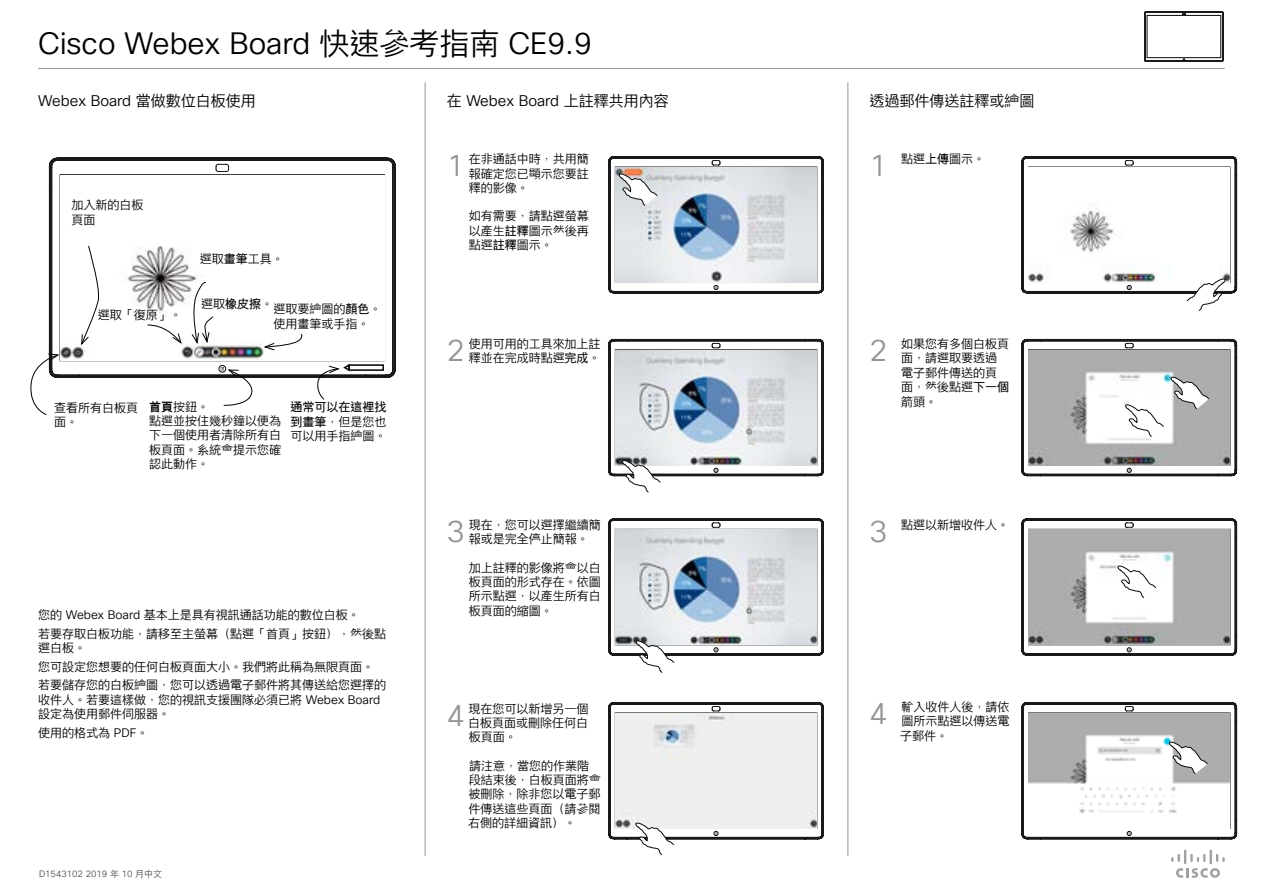
<style>
.page{position:relative;width:1263px;height:893px;background:#fff}
.page>*{position:absolute;margin:0;border:0;box-sizing:border-box;transform-origin:0 0}
.t1{font:30px "Cisco Sans CHT Light";color:#000}
.t2{font:30px "Cisco Sans CHT Light";color:#939598}
.t3{font:15px "Cisco Sans CHT Light";color:#000}
.t4{font:12px/14.4px "Cisco Sans CHT Light";color:#000}
.t5{font:12px "Cisco Sans CHT";color:#000}
.t6{font:9px "Cisco Sans CHT Light";color:#4d4d4f}
.s1{font-family:"Cisco Sans CHT"}
.s2{font-family:"Cisco Sans CHT Bold"}
</style>
<div class="page">
<hr style="left:425px;top:82px;width:1px;height:774px;background:#939598">
<svg style="left:1171px;top:849px;width:54px;height:29px"></svg>
<hr style="left:38px;top:68px;width:1187px;height:1px;background:#939598">
<hr style="left:847px;top:82px;width:1px;height:774px;background:#939598">
<svg style="left:1144px;top:12px;width:79px;height:50px"></svg>
<svg style="left:49px;top:158px;width:347px;height:220px"></svg>
<div style="left:219px;top:365px;width:7px;height:7px;border:1px solid #090a0b;border-radius:50%"></div>
<img style="left:61px;top:175px;width:323px;height:185px">
<div style="left:348px;top:364px;width:36px;height:7px;border:2px solid #000"></div>
<svg style="left:81px;top:245px;width:20px;height:101px"></svg>
<svg style="left:30px;top:353px;width:30px;height:62px"></svg>
<svg style="left:221px;top:367px;width:34px;height:39px"></svg>
<svg style="left:316px;top:363px;width:35px;height:37px"></svg>
<svg style="left:263px;top:333px;width:41px;height:18px"></svg>
<svg style="left:190px;top:280px;width:24px;height:65px"></svg>
<svg style="left:147px;top:324px;width:35px;height:21px"></svg>
<svg style="left:608px;top:156px;width:216px;height:137px"></svg>
<svg style="left:1021px;top:156px;width:216px;height:155px"></svg>
<svg style="left:608px;top:339px;width:216px;height:153px"></svg>
<svg style="left:1021px;top:339px;width:216px;height:137px"></svg>
<svg style="left:1021px;top:519px;width:216px;height:136px"></svg>
<svg style="left:1021px;top:702px;width:216px;height:137px"></svg>
<svg style="left:608px;top:519px;width:216px;height:154px"></svg>
<svg style="left:608px;top:702px;width:216px;height:153px"></svg>
<h1 class="t1" style="left:38px;top:25px;width:555px">Cisco Webex Board 快速參考指南 CE9.9</h1>
<p class="t3" style="left:38px;top:91px;width:219px">Webex Board 當做數位白板使用</p>
<p class="t3" style="left:447px;top:91px;width:223px">在 Webex Board 上註釋共用內容</p>
<p class="t3" style="left:869px;top:91px;width:166px">透過郵件傳送註釋或繪圖</p>
<p class="t4" style="left:72px;top:198px;width:73px">加入新的白板頁面</p>
<p class="t4" style="left:200px;top:252px;width:85px">選取<span class="s1">畫筆</span>工具。</p>
<p class="t4" style="left:98px;top:307px;width:85px">選取「復原」。</p>
<p class="t4" style="left:273px;top:302px;width:109px;text-indent:-72px">選取<sup>橡皮擦</sup>。選取要繪圖的<span class="s1">顏色</span>。使用畫筆或手指。</p>
<p class="t4" style="left:54px;top:400px;width:85px">查看所有白板頁面。</p>
<p class="t4" style="left:149px;top:399px;width:133px"><span class="s2">首頁</span>按鈕。<br>點選並按住幾秒鐘以便為下一個使用者清除所有白板頁面。系統會提示您確認此動作。</p>
<p class="t5" style="left:290px;top:399px;width:97px">通常可以在這裡找</p>
<p class="t4" style="left:290px;top:414px;width:97px"><span class="s1">到畫筆</span>，但是您也可以用手指繪圖。</p>
<p class="t4" style="left:38px;top:605px;width:349px;line-height:18.6px">您的 Webex Board 基本上是具有視訊通話功能的數位白板。<br>若要存取白板功能，請移至主螢幕（點選「首頁」按鈕），然後點</p>
<p class="t4" style="left:38px;top:638px;width:349px;line-height:18.6px">選白板。<br>您可設定您想要的任何白板頁面大小。我們將此稱為無限頁面。若要儲存您的白板繪圖，您可以透過電子郵件將其傳送給您選擇的</p>
<p class="t4" style="left:38px;top:692px;width:343px">收件人。若要這樣做，您的視訊支援團隊必須已將 Webex Board設定為使用郵件伺服器。</p>
<p class="t4" style="left:38px;top:725px;width:112px">使用的格式為 PDF。</p>
<p class="t6" style="left:39px;top:868px;width:125px">D1543102 2019 年 10 月中文</p>
<h1 class="t2" style="left:447px;top:146px;width:19px">1</h1>
<p class="t4" style="left:469px;top:152px;width:121px;text-align:justify">在非通話中時，共用簡報確定您已顯示您要註釋的影像。</p>
<p class="t4" style="left:469px;top:209px;width:121px;text-align:justify">如有需要，請點選螢幕以產生<span class="s1">註釋</span>圖示然後再點選<span class="s1">註釋</span>圖示。</p>
<h1 class="t2" style="left:869px;top:146px;width:19px">1</h1>
<p class="t4" style="left:901px;top:152px;width:85px">點選<span class="s1">上傳</span>圖示。</p>
<p class="t4" style="left:469px;top:337px;width:133px">使用可用的工具來加上註</p>
<h1 class="t2" style="left:447px;top:331px;width:19px">2</h1>
<p class="t4" style="left:469px;top:351px;width:133px">釋並在完成時點選<span class="s1">完成</span>。</p>
<h1 class="t2" style="left:869px;top:331px;width:19px">2</h1>
<p class="t4" style="left:901px;top:336px;width:109px">如果您有多個白板頁面，請選取要透過電子郵件傳送的頁面，然後點選<span class="s1">下一個</span>箭頭。</p>
<p class="t4" style="left:469px;top:518px;width:133px">現在，您可以選擇繼續簡報或是完全停止簡報。</p>
<p class="t4" style="left:469px;top:560px;width:133px;text-align:justify">加上註釋的影像將會以白板頁面的形式存在。依圖所示點選，以產生所有白板頁面的縮圖。</p>
<h1 class="t2" style="left:447px;top:512px;width:19px">3</h1>
<h1 class="t2" style="left:869px;top:512px;width:19px">3</h1>
<p class="t4" style="left:901px;top:518px;width:109px">點選以新增收件人。</p>
<h1 class="t2" style="left:447px;top:696px;width:19px">4</h1>
<p class="t4" style="left:900px;top:700px;width:111px;text-align:justify">輸入收件人後，請依圖所示點選以傳送電子郵件。</p>
<p class="t4" style="left:468px;top:701px;width:122px;text-align:justify">現在您可以新增另一個白板頁面或刪除任何白板頁面。</p>
<p class="t4" style="left:468px;top:758px;width:134px">請注意，當您的作業階段結束後，白板頁面將會被刪除，除非您以電子郵件傳送這些頁面（請參閱右側的詳細資訊）。</p>
<h1 class="t2" style="left:869px;top:694px;width:19px">4</h1>
</div>
